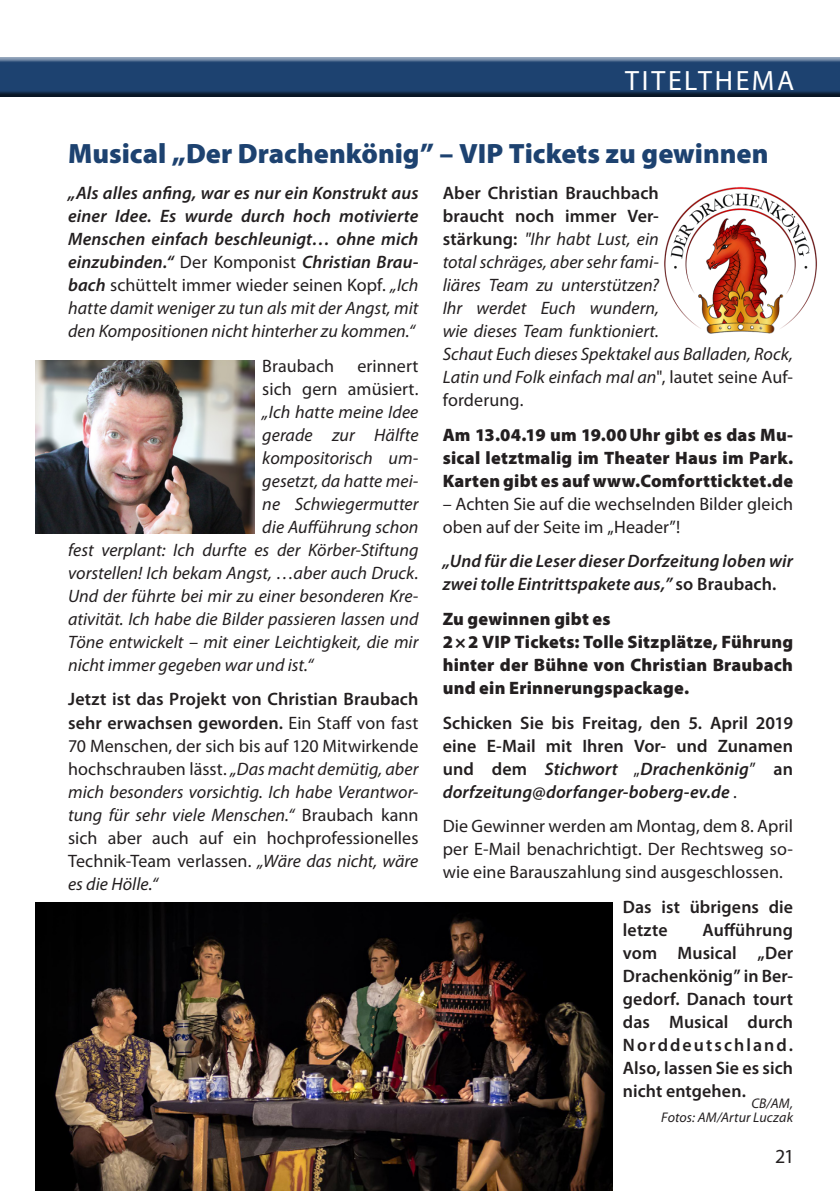
<style>
.page{position:relative;width:840px;height:1191px;background:#fff}
.page>*{position:absolute;margin:0;border:0;box-sizing:border-box;transform-origin:0 0}
.Headline{font:900 28px "Myriad Pro";color:#1d4270}
.Kolumne_rechts{font:28px "Myriad Pro";letter-spacing:.095em;color:#fff}
.t1{font:20px "Myriad Pro";color:#231f20}
.Fliesstext{font:italic 18px/23px "Myriad Pro";color:#231f20}
.Fliesstext-2{font:18px/23px "Myriad Pro";letter-spacing:.005em;color:#231f20;text-align:justify}
.Fliesstext-3{font:italic 600 18px/23px "Myriad Pro";letter-spacing:.01em;color:#231f20;text-align:justify}
.Fliesstext-4{font:600 18px/23px "Myriad Pro";letter-spacing:.005em;color:#231f20;text-align:justify}
.Fliesstext-5{font:900 18px/23px "Myriad Pro";letter-spacing:.01em;color:#231f20;text-align:justify}
.Fliess_Unterschrift{font:italic 14px/14px "Myriad Pro";letter-spacing:.01em;color:#231f20;text-align:right}
.s1{font-weight:600;font-style:normal}
.s2{font-style:normal}
.s3{font-style:italic}
.s4{font-weight:400}
.s5{font-weight:400;font-style:normal}
.s6{font-weight:600}
</style>
<div class="page">
<img style="left:35px;top:902px;width:577px;height:289px">
<div style="left:0;top:56px;width:839px;height:42px;background:#231f20;opacity:.75"></div>
<img style="left:664px;top:187px;width:153px;height:147px">
<img style="left:35px;top:360px;width:219px;height:173px">
<p class="Kolumne_rechts" style="left:625px;top:63px;width:170px">TITELTHEMA</p>
<p class="Headline" style="left:68px;top:135px;width:701px">Musical „Der Drachenkönig” – VIP Tickets zu gewinnen</p>
<p class="Fliesstext" style="left:442px;top:181px;width:352px"><span class="s1">Aber Christian Brauchbach<br>braucht noch immer Ver-<br>stärkung:</span> "Ihr habt Lust, ein<br>total schräges, aber sehr fami-<br>liäres Team zu unterstützen?<br>Ihr werdet Euch wundern,<br>wie dieses Team funktioniert.<br>Schaut Euch dieses Spektakel aus Balladen, Rock,<br>Latin und Folk einfach mal an<span class="s2">", lautet seine Auf&shy;forderung.</span></p>
<p class="Fliesstext-5" style="left:442px;top:422px;width:352px">Am 13.04.19 um 19.00Uhr gibt es das Mu&shy;sical letztmalig im Theater Haus im Park.<br>Karten gibt es auf www.Comfortticktet.de</p>
<p class="Fliesstext-2" style="left:442px;top:492px;width:351px">– Achten Sie auf die wechselnden Bilder gleich oben auf der Seite im „Header”!</p>
<p class="Fliesstext-3" style="left:442px;top:549px;width:351px">„Und für die Leser dieser Dorfzeitung loben wir zwei tolle Eintrittspakete aus,” <span class="s2">so Braubach.</span></p>
<p class="Fliesstext-5" style="left:442px;top:606px;width:169px">Zu gewinnen gibt es</p>
<p class="Fliesstext-5" style="left:442px;top:629px;width:351px">2×2 VIP Tickets: Tolle Sitzplätze, Führung hinter der Bühne von Christian Braubach und ein Erinnerungspackage.</p>
<p class="Fliesstext-4" style="left:442px;top:710px;width:352px">Schicken Sie bis Freitag, den 5. April 2019 eine E-Mail mit Ihren Vor- und Zunamen und dem <span class="s3">Stichwort</span> <span class="s4">„</span><span class="s3">Drachenkönig</span><span class="s4">”</span> an <span class="s3">dorfzeitung@dorfanger-boberg-ev.de</span> <span class="s4">.</span></p>
<p class="Fliesstext-2" style="left:442px;top:814px;width:352px">Die Gewinner werden am Montag, dem 8. April per E-Mail benachrichtigt. Der Rechtsweg so&shy;wie eine Barauszahlung sind ausgeschlossen.</p>
<p class="Fliesstext-4" style="left:622px;top:894px;width:171px">Das ist übrigens die letzte</p>
<p class="Fliesstext-3" style="left:68px;top:181px;width:352px">„Als alles anfing, war es nur ein Konstrukt aus einer Idee. Es wurde durch hoch motivierte Menschen einfach beschleunigt… ohne mich einzubinden.“ <span class="s5">Der Komponist</span> Christian Brau&shy;bach <span class="s5">schüttelt immer wieder seinen Kopf.</span> <span class="s4">„Ich hatte damit weniger zu tun als mit der Angst, mit den Kompositionen nicht hinterher zu kommen.“</span></p>
<p class="Fliesstext-2" style="left:262px;top:354px;width:73px">Braubach</p>
<p class="Fliesstext-2" style="left:357px;top:354px;width:63px">erinnert</p>
<p class="Fliesstext-2" style="left:262px;top:377px;width:157px">sich gern amüsiert.</p>
<p class="Fliesstext" style="left:262px;top:400px;width:157px">„Ich hatte meine Idee</p>
<p class="Fliesstext" style="left:262px;top:423px;width:158px">gerade zur Hälfte</p>
<p class="Fliesstext" style="left:262px;top:446px;width:158px">kompositorisch um-</p>
<p class="Fliesstext" style="left:262px;top:469px;width:158px">gesetzt, da hatte mei-</p>
<p class="Fliesstext" style="left:262px;top:492px;width:158px">ne Schwiegermutter</p>
<p class="Fliesstext" style="left:262px;top:515px;width:157px">die Aufführung schon</p>
<p class="Fliesstext" style="left:68px;top:538px;width:352px">fest verplant: Ich durfte es der Körber-Stiftung</p>
<p class="Fliesstext" style="left:68px;top:561px;width:352px">vorstellen! Ich bekam Angst, …aber auch Druck.</p>
<p class="Fliesstext" style="left:68px;top:584px;width:352px">Und der führte bei mir zu einer besonderen Kre-</p>
<p class="Fliesstext" style="left:68px;top:607px;width:351px">ativität. Ich habe die Bilder passieren lassen und</p>
<p class="Fliesstext" style="left:68px;top:630px;width:351px">Töne entwickelt – mit einer Leichtigkeit, die mir</p>
<p class="Fliesstext" style="left:68px;top:653px;width:246px">nicht immer gegeben war und ist.“</p>
<p class="Fliesstext-2" style="left:68px;top:687px;width:352px"><span class="s6">Jetzt ist das Projekt von Christian Braubach sehr erwachsen geworden.</span> Ein Staff von fast 70 Menschen, der sich bis auf 120 Mitwirkende hochschrauben lässt. <span class="s3">„Das macht demütig, aber mich besonders vorsichtig. Ich habe Verantwor&shy;tung für sehr viele Menschen.“</span> Braubach kann sich aber auch auf ein hochprofessionelles Technik-Team verlassen. <span class="s3">„Wäre das nicht, wäre es die Hölle.“</span></p>
<p class="Fliesstext-4" style="left:622px;top:917px;width:172px;text-indent:80px">Aufführung vom Musical „Der Drachenkönig” in Ber&shy;gedorf. Danach tourt das Musical durch Norddeutschland.<br>Also, lassen Sie es sich nicht entgehen.</p>
<p class="Fliess_Unterschrift" style="left:660px;top:1096px;width:133px">CB/AM,<br>Fotos: AM/Artur Luczak</p>
<p class="t1" style="left:774px;top:1143px;width:21px">21</p>
</div>
